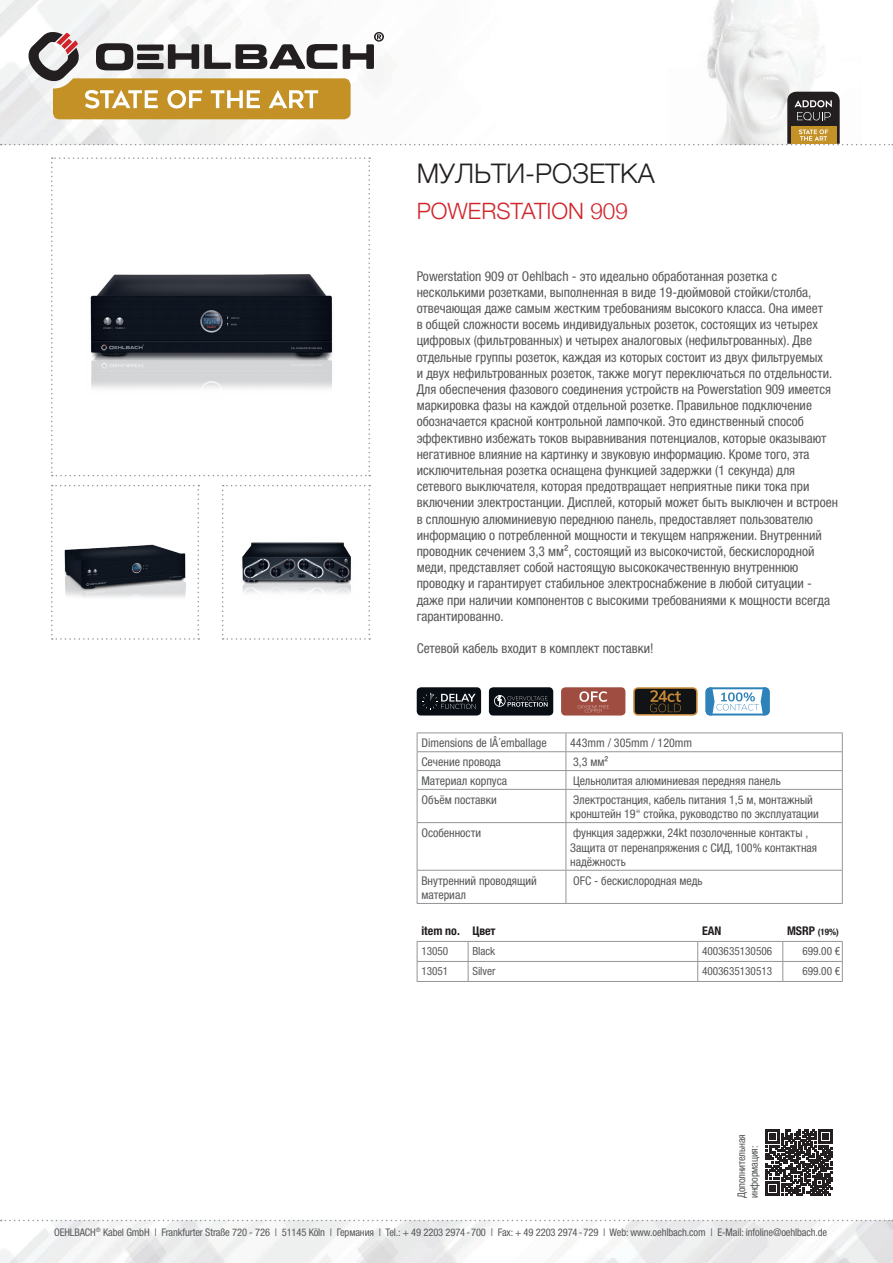
<style>
.page{position:relative;width:893px;height:1263px;background:#fff}
.page>*{position:absolute;margin:0;border:0;box-sizing:border-box;transform-origin:0 0}
.t1{font:300 27px "Helvetica Neue";color:#231f20}
.t2{font:300 22.5px "Helvetica Neue";color:#d1232a}
.t3{font:condensed 13.5px/16.2px "Helvetica Neue LTW1 G";color:#57585a}
.t4{font:condensed 12px/14.4px "Helvetica Neue LTW1 G";color:#57585a}
.t5{font:700 condensed 12px "Helvetica Neue LTW1 G";color:#231f20}
.t6{font:condensed 11.25px "Helvetica Neue LTW1 G";color:#57585a}
.t7{font:condensed 10.5px/12.6px "Helvetica Neue LTW1 G";letter-spacing:-.01em;color:#57585a}
.t8{font:700 condensed 9px "Helvetica Neue LTW1 G";color:#231f20}
.s1{font-size:12px}
</style>
<div class="page">
<img style="left:0;top:1220px;width:893px;height:43px">
<img style="left:0;top:0;width:818px;height:145px">
<svg style="left:1px;top:1220px;width:892px;height:1px"></svg>
<svg style="left:51px;top:157px;width:319px;height:319px"></svg>
<svg style="left:51px;top:485px;width:148px;height:155px"></svg>
<svg style="left:222px;top:485px;width:148px;height:155px"></svg>
<div style="left:417px;top:687px;width:64px;height:28px;background:#090e15;border-radius:4px"></div>
<svg style="left:422px;top:693px;width:54px;height:16px"></svg>
<div style="left:489px;top:687px;width:64px;height:28px;background:#090e15;border-radius:4px"></div>
<svg style="left:494px;top:695px;width:54px;height:13px"></svg>
<div style="left:561px;top:687px;width:64px;height:28px;background:#a04d41;border-radius:4px"></div>
<svg style="left:578px;top:691px;width:31px;height:21px"></svg>
<svg style="left:633px;top:687px;width:65px;height:28px;background:#413422"></svg>
<svg style="left:705px;top:687px;width:65px;height:28px"></svg>
<svg style="left:766px;top:1129px;width:66px;height:67px"></svg>
<svg style="left:1px;top:31px;width:892px;height:114px"></svg>
<svg style="left:417px;top:942px;width:426px;height:39px"></svg>
<hr style="left:417px;top:981px;width:51px;height:1px;background:#939598">
<hr style="left:468px;top:981px;width:230px;height:1px;background:#939598">
<hr style="left:698px;top:981px;width:85px;height:1px;background:#939598">
<hr style="left:783px;top:981px;width:60px;height:1px;background:#939598">
<hr style="left:417px;top:941px;width:51px;height:1px;background:#939598">
<hr style="left:468px;top:941px;width:230px;height:1px;background:#939598">
<hr style="left:698px;top:941px;width:85px;height:1px;background:#939598">
<hr style="left:783px;top:941px;width:60px;height:1px;background:#939598">
<hr style="left:417px;top:732px;width:149px;height:1px;background:#939598">
<hr style="left:566px;top:732px;width:277px;height:1px;background:#939598">
<svg style="left:417px;top:733px;width:426px;height:56px"></svg>
<hr style="left:417px;top:789px;width:149px;height:1px;background:#939598">
<hr style="left:417px;top:790px;width:1px;height:32px;background:#939598">
<hr style="left:566px;top:789px;width:277px;height:1px;background:#939598">
<hr style="left:566px;top:790px;width:1px;height:32px;background:#939598">
<hr style="left:842px;top:790px;width:1px;height:32px;background:#939598">
<hr style="left:417px;top:822px;width:149px;height:1px;background:#939598">
<hr style="left:417px;top:823px;width:1px;height:47px;background:#939598">
<hr style="left:566px;top:822px;width:277px;height:1px;background:#939598">
<hr style="left:566px;top:823px;width:1px;height:47px;background:#939598">
<hr style="left:842px;top:823px;width:1px;height:47px;background:#939598">
<hr style="left:417px;top:870px;width:149px;height:1px;background:#939598">
<hr style="left:417px;top:871px;width:1px;height:32px;background:#939598">
<hr style="left:566px;top:870px;width:277px;height:1px;background:#939598">
<hr style="left:566px;top:871px;width:1px;height:32px;background:#939598">
<hr style="left:842px;top:871px;width:1px;height:32px;background:#939598">
<hr style="left:417px;top:903px;width:149px;height:1px;background:#939598">
<hr style="left:566px;top:903px;width:277px;height:1px;background:#939598">
<h1 class="t1" style="left:417px;top:152px;width:240px">МУЛЬТИ-РОЗЕТКА</h1>
<h2 class="t2" style="left:417px;top:193px;width:213px">POWERSTATION 909</h2>
<p class="t3" style="left:417px;top:268px;width:423px">Powerstation 909 от Oehlbach - это идеально обработанная розетка с несколькими розетками, выполненная в виде 19-дюймовой стойки/столба, отвечающая даже самым жестким требованиям высокого класса. Она имеет<br>в общей сложности восемь индивидуальных розеток, состоящих из четырех цифровых (фильтрованных) и четырех аналоговых (нефильтрованных). Две отдельные группы розеток, каждая из которых состоит из двух фильтруемых<br>и двух нефильтрованных розеток, также могут переключаться по отдельности.<br>Для обеспечения фазового соединения устройств на Powerstation 909 имеется маркировка фазы на каждой отдельной розетке. Правильное подключение обозначается красной контрольной лампочкой. Это единственный способ эффективно избежать токов выравнивания потенциалов, которые оказывают негативное влияние на картинку и звуковую информацию. Кроме того, эта исключительная розетка оснащена функцией задержки (1 секунда) для сетевого выключателя, которая предотвращает неприятные пики тока при включении электростанции. Дисплей, который может быть выключен и встроен в сплошную алюминиевую переднюю панель, предоставляет пользователю информацию о потребленной мощности и текущем напряжении. Внутренний проводник сечением 3,3 мм², состоящий из высокочистой, бескислородной меди, представляет собой настоящую высококачественную внутреннюю проводку и гарантирует стабильное электроснабжение в любой ситуации - даже при наличии компонентов с высокими требованиями к мощности всегда гарантированно.</p>
<p class="t3" style="left:417px;top:640px;width:239px">Сетевой кабель входит в комплект поставки!</p>
<p class="t4" style="left:421px;top:736px;width:127px">Dimensions de lÂ´emballage</p>
<p class="t4" style="left:570px;top:736px;width:124px">443mm / 305mm / 120mm</p>
<p class="t4" style="left:421px;top:755px;width:81px">Сечение провода</p>
<p class="t4" style="left:573px;top:755px;width:37px">3,3 мм²</p>
<p class="t4" style="left:421px;top:774px;width:87px">Материал корпуса</p>
<p class="t4" style="left:573px;top:774px;width:209px">Цельнолитая алюминиевая передняя панель</p>
<p class="t4" style="left:421px;top:792px;width:77px">Объём поставки</p>
<p class="t4" style="left:570px;top:792px;width:250px">Электростанция, кабель питания 1,5 м, монтажный кронштейн 19“ стойка, руководство по эксплуатации</p>
<p class="t4" style="left:421px;top:826px;width:61px">Особенности</p>
<p class="t4" style="left:570px;top:826px;width:248px">функция задержки, 24kt позолоченные контакты ,<br>Защита от перенапряжения с СИД, 100% контактная надёжность</p>
<p class="t4" style="left:421px;top:873px;width:117px">Внутренний проводящий материал</p>
<p class="t4" style="left:573px;top:873px;width:131px">OFC - бескислородная медь</p>
<p class="t5" style="left:421px;top:924px;width:76px">item no. Цвет</p>
<p class="t5" style="left:702px;top:924px;width:21px">EAN</p>
<p class="t8" style="left:787px;top:927px;width:53px"><span class="s1">MSRP</span> (19%)</p>
<p class="t6" style="left:421px;top:945px;width:28px">13050</p>
<p class="t6" style="left:472px;top:945px;width:24px">Black</p>
<p class="t6" style="left:702px;top:945px;width:72px">4003635130506</p>
<p class="t6" style="left:802px;top:945px;width:39px">699.00 €</p>
<p class="t6" style="left:421px;top:965px;width:28px">13051</p>
<p class="t6" style="left:472px;top:965px;width:25px">Silver</p>
<p class="t6" style="left:702px;top:965px;width:72px">4003635130513</p>
<p class="t6" style="left:802px;top:965px;width:39px">699.00 €</p>
<p class="t7" style="left:735px;top:1198px;width:65px;rotate:-90deg">Дополнительная информация:</p>
<p class="t7" style="left:54px;top:1226px;width:775px">OEHLBACH<sup>®</sup> Kabel GmbH | Frankfurter Straße 720 - 726 | 51145 Köln | Германия | Tel.: + 49 2203 2974-700 | Fax: + 49 2203 2974-729 | Web: www.oehlbach.com | E-Mail: infoline@oehlbach.de</p>
</div>
